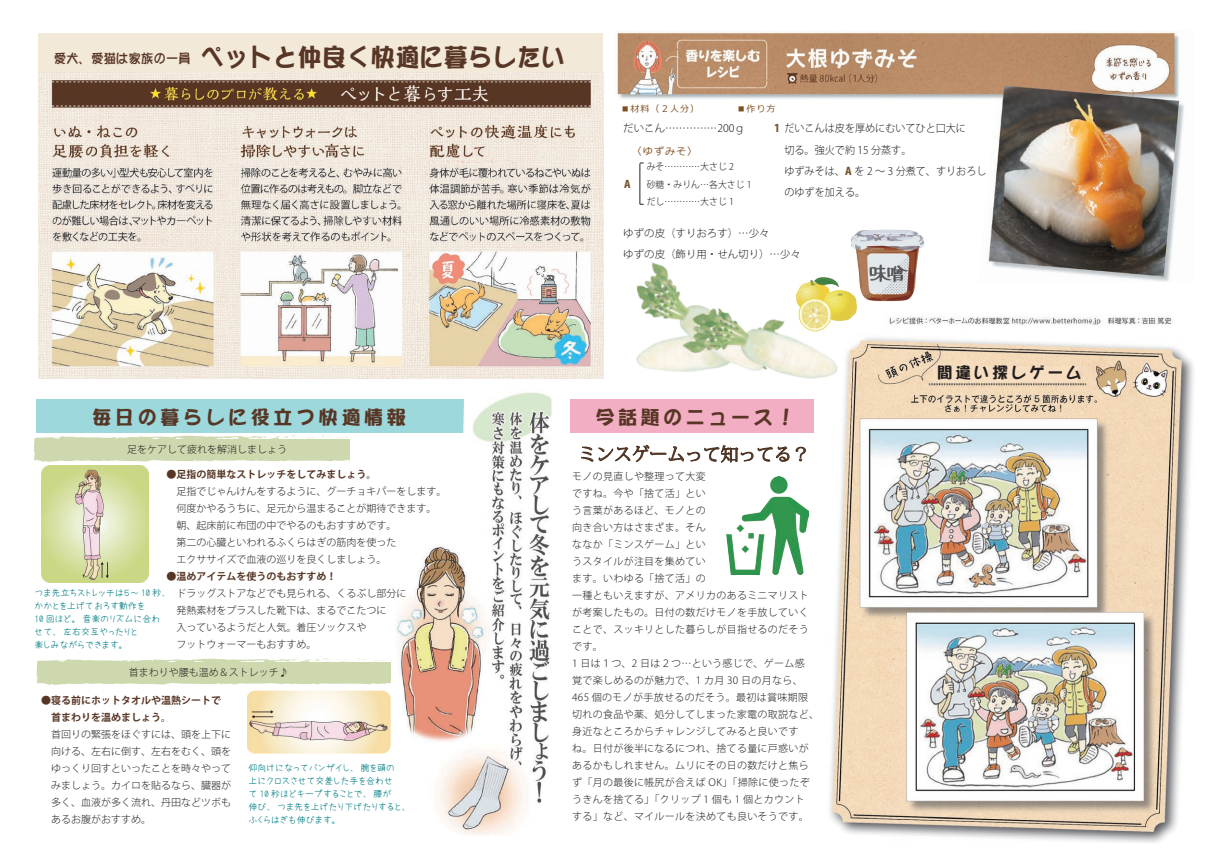
<style>
.page{position:relative;width:1208px;height:859px;background:#fff}
.page>*{position:absolute;margin:0;border:0;box-sizing:border-box;transform-origin:0 0}
.t1{font:24.9px "DFPOP1 W12 WINP RKSJ H";letter-spacing:.03em;color:#583625;scale:.95 1}
.t2{font:19px "DFPOP1 W12 WINP RKSJ H";letter-spacing:.19em;color:#583625}
.t3{font:17.8px "Koz Min Pr 6 N";color:#4e3525}
.t4{font:15.5px "DFPOP1 W12 WINP RKSJ H";letter-spacing:.19em;color:#231f20}
.t5{font:300 10.6px/21.3px "Koz Go Pr 6 N";color:#231f20;scale:.95 1}
.t6{font:300 10.4px/20.9px "Koz Go Pr 6 N";color:#231f20}
.t7{font:800 10.4px "Koz Go Pr 6 N";color:#75532c;scale:.95 1}
.t8{font:10.1px "Meiryo";color:#814f1e}
.t9{font:300 10px/17px "Koz Go Pr 6 N";letter-spacing:.03em;color:#231f20;text-align:justify}
.t10{font:300 10px/17px "Koz Go Pr 6 N";color:#231f20}
.t11{font:700 10px/17px "Koz Go Pr 6 N";color:#583625}
.t12{font:300 9.4px/17.8px "Koz Go Pr 6 N";color:#231f20;scale:.95 1}
.t13{font:9px/13px "azukifont LP";color:#078188}
.t14{font:9px "Meiryo";letter-spacing:.1em;color:#814f1e}
.s1{font-family:"DFPOP1 SB WINP RKSJ H";font-size:12.8px}
.s2{font-weight:800;color:#75532c}
</style>
<div class="page">
<div style="left:38px;top:33px;width:565px;height:40px;background:#f3e9d9"></div>
<div style="left:36px;top:400px;width:433px;height:33px;background:#9cd8dc"></div>
<svg style="left:36px;top:658px;width:357px;height:27px;background:#d4ddb9"></svg>
<svg style="left:34px;top:435px;width:319px;height:27px;background:#d4ddba"></svg>
<svg style="left:581px;top:445px;width:208px;height:18px"></svg>
<svg style="left:796px;top:447px;width:10px;height:14px"></svg>
<div style="left:570px;top:400px;width:243px;height:33px;background:#f2aec3"></div>
<img style="left:39px;top:73px;width:564px;height:306px">
<img style="left:829px;top:337px;width:365px;height:506px">
<div style="left:933px;top:367px;width:146px;height:15px;background:#f8dec0"></div>
<img style="left:617px;top:30px;width:567px;height:252px">
<img style="left:631px;top:259px;width:143px;height:113px">
<img style="left:779px;top:271px;width:78px;height:47px">
<img style="left:673px;top:296px;width:178px;height:92px">
<img style="left:847px;top:230px;width:78px;height:73px">
<img style="left:42px;top:465px;width:107px;height:117px">
<img style="left:726px;top:477px;width:82px;height:98px">
<img style="left:393px;top:392px;width:158px;height:443px">
<img style="left:247px;top:691px;width:144px;height:63px">
<img style="left:885px;top:314px;width:289px;height:12px;border-radius:6px">
<h1 class="t1" style="left:54px;top:45px;width:539px"><span class="s1">愛犬、愛猫は家族の一員</span> ペットと仲良く快適に暮らしたい</h1>
<p class="t14" style="left:620px;top:102px;width:80px">■材料（２人分）</p>
<p class="t14" style="left:736px;top:102px;width:40px">■作り方</p>
<p class="t6" style="left:623px;top:118px;width:123px">だいこん……………200ｇ</p>
<p class="t5" style="left:774px;top:118px;width:203px"><span class="s2">1</span> だいこんは皮を厚めにむいてひと口大に</p>
<p class="t8" style="left:632px;top:144px;width:67px">〈ゆずみそ〉</p>
<p class="t7" style="left:624px;top:178px;width:8px">A</p>
<p class="t12" style="left:647px;top:158px;width:112px">みそ…………大さじ 2<br>砂糖・みりん…各大さじ 1だし…………大さじ 1</p>
<p class="t5" style="left:784px;top:139px;width:214px">切る。強火で約 15 分蒸す。<br>ゆずみそは、<span class="s2">A</span> を 2 ～ 3 分煮て、すりおろしのゆずを加える。</p>
<p class="t6" style="left:623px;top:223px;width:179px">ゆずの皮（すりおろす）…少々<br>ゆずの皮（飾り用・せん切り）…少々</p>
<h2 class="t2" style="left:93px;top:408px;width:314px">毎日の暮らしに役立つ快適情報</h2>
<h2 class="t2" style="left:595px;top:408px;width:201px">今話題のニュース！</h2>
<h3 class="t4" style="left:937px;top:365px;width:146px">間違い探しゲーム</h3>
<p class="t10" style="left:127px;top:441px;width:162px">足をケアして疲れを解消しましょう</p>
<h3 class="t3" style="left:578px;top:444px;width:233px">ミンスゲームって知ってる？</h3>
<p class="t11" style="left:166px;top:466px;width:211px">●足指の簡単なストレッチをしてみましょう。</p>
<p class="t10" style="left:166px;top:483px;width:281px">　足指でじゃんけんをするように、グーチョキパーをします。　何度かやるうちに、足元から温まることが期待できます。　朝、起床前に布団の中でやるのもおすすめです。<br>　第二の心臓といわれるふくらはぎの筋肉を使った<br>　エクササイズで血液の巡りを良くしましょう。</p>
<p class="t11" style="left:166px;top:568px;width:171px">●温めアイテムを使うのもおすすめ！</p>
<p class="t10" style="left:166px;top:585px;width:241px">　ドラッグストアなどでも見られる、くるぶし部分に　発熱素材をプラスした靴下は、まるでこたつに<br>　入っているようだと人気。着圧ソックスや<br>　フットウォーマーもおすすめ。</p>
<p class="t13" style="left:35px;top:586px;width:135px">つま先立ちストレッチは５～ 10 秒、かかとを上げておろす動作を<br>10 回ほど。音楽のリズムに合わせて、左右交互やったりと<br>楽しみながらできます。</p>
<p class="t10" style="left:129px;top:664px;width:161px">首まわりや腰も温め＆ストレッチ♪</p>
<p class="t11" style="left:41px;top:692px;width:181px">●寝る前にホットタオルや温熱シートで　首まわりを温めましょう。</p>
<p class="t9" style="left:41px;top:726px;width:191px">　首回りの緊張をほぐすには、頭を上下に　向ける、左右に倒す、左右をむく、頭を　ゆっくり回すといったことを時々やって　みましょう。カイロを貼るなら、臓器が　多く、血液が多く流れ、丹田などツボも　あるお腹がおすすめ。</p>
<p class="t13" style="left:249px;top:761px;width:161px">仰向けになってバンザイし、腕を頭の<br>上にクロスさせて交差した手を合わせ<br>て 10 秒ほどキープすることで、腰が<br>伸び、つま先を上げたり下げたりすると、ふくらはぎも伸びます。</p>
<p class="t9" style="left:572px;top:468px;width:248px;text-align:left">モノの見直しや整理って大変<br>ですね。今や「捨て活」とい<br>う言葉があるほど、モノとの<br>向き合い方はさまざま。そん<br>ななか「ミンスゲーム」とい<br>うスタイルが注目を集めてい<br>ます。いわゆる「捨て活」の<br>一種ともいえますが、アメリカのあるミニマリストが考案したもの。日付の数だけモノを手放していくことで、スッキリとした暮らしが目指せるのだそうです。<br>1 日は１つ、2 日は２つ…という感じで、ゲーム感<br>覚で楽しめるのが魅力で、1 カ月 30 日の月なら、<br>465 個のモノが手放せるのだそう。最初は賞味期限切れの食品や薬、処分してしまった家電の取説など、身近なところからチャレンジしてみると良いです<br>ね。日付が後半になるにつれ、捨てる量に戸惑いがあるかもしれません。ムリにその日の数だけと焦らず「月の最後に帳尻が合えば OK」「掃除に使ったぞうきんを捨てる」「クリップ 1 個も 1 個とカウント<br>する」など、マイルールを決めても良いそうです。</p>
</div>
